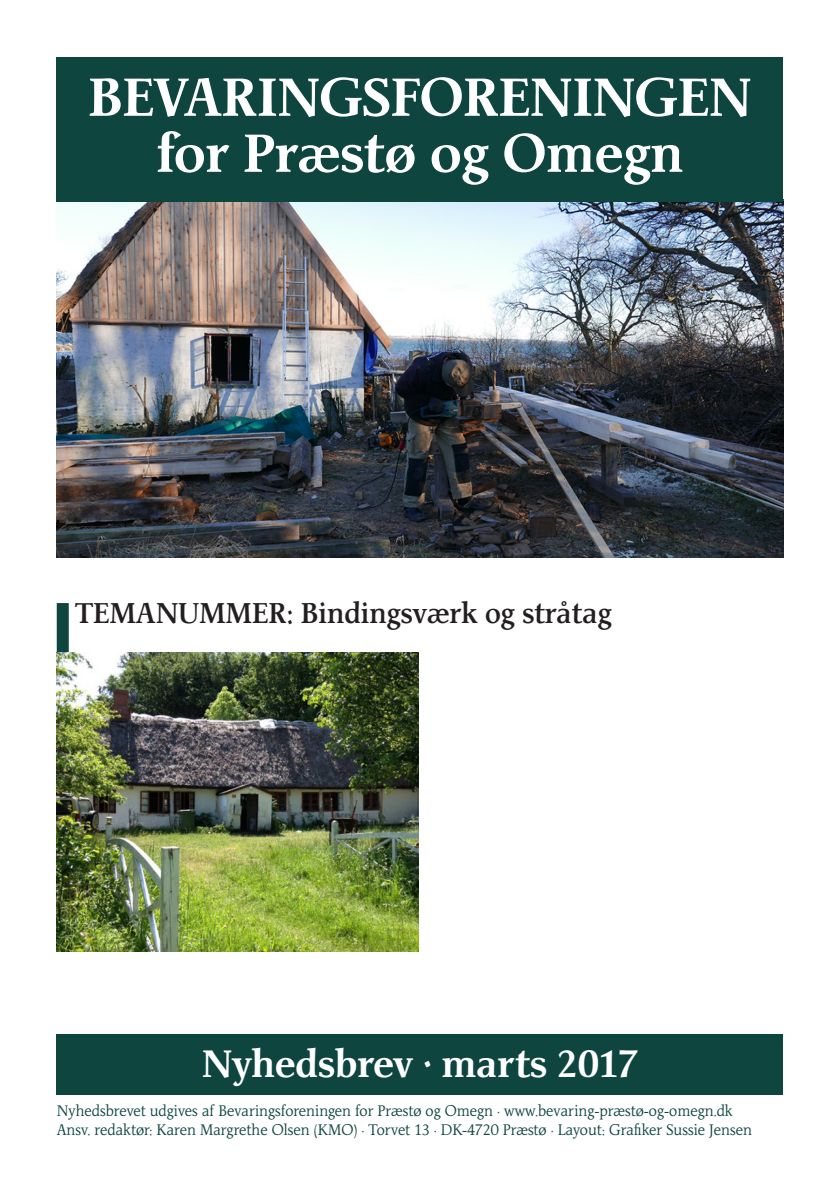
<style>
.page{position:relative;width:840px;height:1191px;background:#fff}
.page>*{position:absolute;margin:0;border:0;box-sizing:border-box;transform-origin:0 0}
.t1{font:700 56px "Jante Antiqua";color:#fff}
.t2{font:700 40px "Jante Antiqua";color:#fff}
.t3{font:30px "Jante Antiqua Demi";color:#231f20}
.t4{font:16px "Jante Antiqua";color:#0e453f}
</style>
<div class="page">
<div style="left:57px;top:603px;width:12px;height:49px;background:#0e453f"></div>
<img style="left:57px;top:202px;width:725px;height:356px">
<div style="left:57px;top:1034px;width:725px;height:60px;background:#0e453f"></div>
<div style="left:57px;top:57px;width:725px;height:145px;background:#0e453f"></div>
<img style="left:57px;top:652px;width:361px;height:299px">
<p class="t1" style="left:88px;top:64px;width:664px">BEVARINGSFORENINGEN</p>
<p class="t1" style="left:156px;top:120px;width:528px">for Præstø og Omegn</p>
<p class="t3" style="left:75px;top:596px;width:537px">TEMANUMMER: Bindingsværk og stråtag</p>
<p class="t2" style="left:202px;top:1040px;width:436px">Nyhedsbrev · marts 2017</p>
<p class="t4" style="left:57px;top:1101px;width:677px">Nyhedsbrevet udgives af Bevaringsforeningen for Præstø og Omegn · www.bevaring-præstø-og-omegn.dk</p>
<p class="t4" style="left:57px;top:1120px;width:696px">Ansv. redaktør: Karen Margrethe Olsen (KMO) · Torvet 13 · DK-4720 Præstø · Layout: Grafiker Sussie Jensen</p>
</div>
